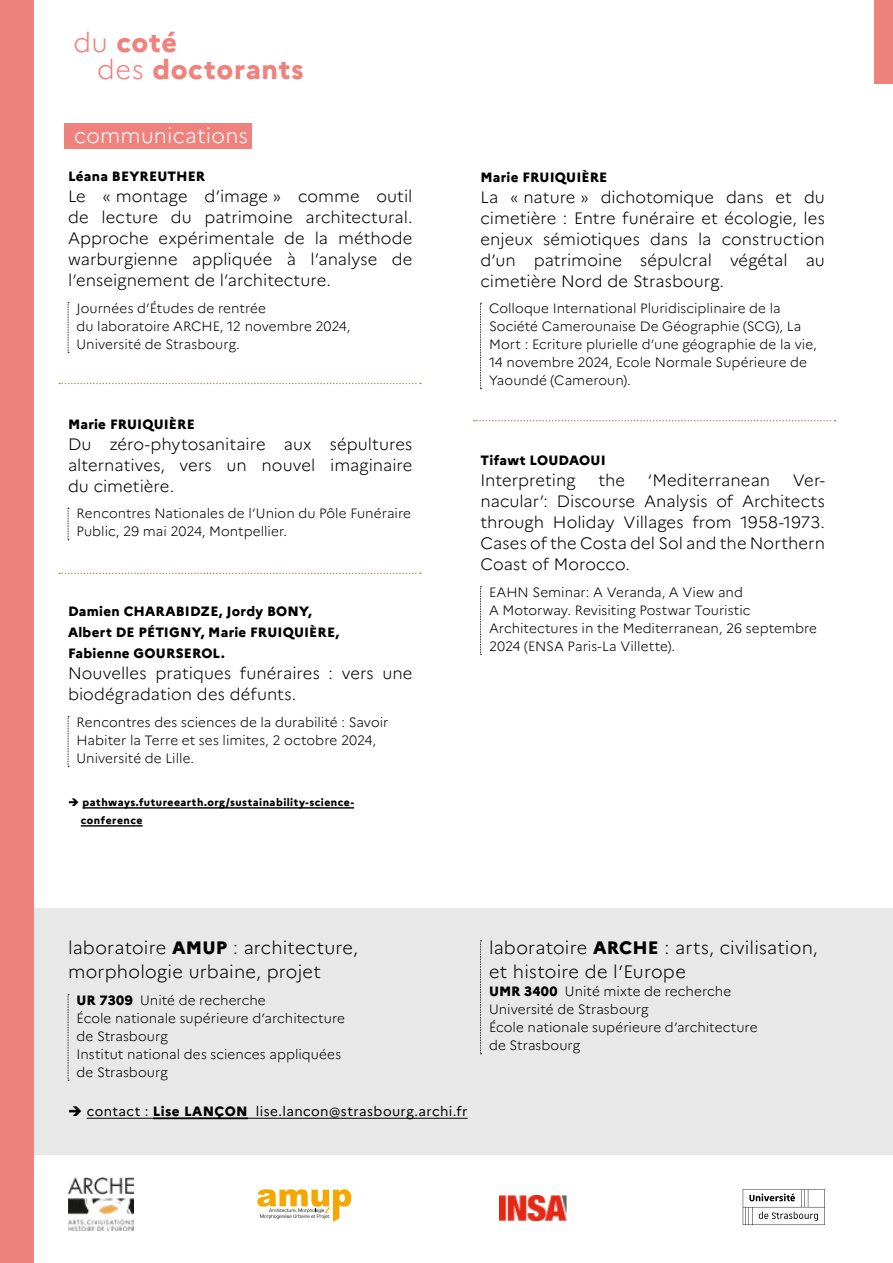
<style>
.page{position:relative;width:893px;height:1263px;background:#fff}
.page>*{position:absolute;margin:0;border:0;box-sizing:border-box;transform-origin:0 0}
.t1{font:800 27px/27px "Marianne";letter-spacing:.025em;color:#f0827e}
.t2{font:300 21px "Marianne";letter-spacing:.01em;color:#fff}
.t3{font:300 18px/24px "Marianne";letter-spacing:.01em;color:#000}
.t4{font:300 16.5px/21px "Marianne";color:#000;text-align:justify}
.t5{font:300 13.5px/18px "Marianne";color:#000}
.t6{font:800 13.5px/21px "Marianne";letter-spacing:.015em;color:#000}
.t7{font:13.5px "Marianne";letter-spacing:.03em;color:#000}
.t8{font:800 10.5px/18px "Marianne";letter-spacing:.045em;color:#000}
.s1{font-weight:300}
.s2{font-weight:800}
</style>
<div class="page">
<div style="left:0;top:0;width:34px;height:1263px;background:#f0827e"></div>
<div style="left:874px;top:0;width:19px;height:84px;background:#f0827e"></div>
<div style="left:64px;top:123px;width:188px;height:26px;background:#f0827e"></div>
<svg style="left:68px;top:302px;width:1px;height:51px"></svg>
<svg style="left:68px;top:508px;width:1px;height:32px"></svg>
<svg style="left:68px;top:716px;width:1px;height:51px"></svg>
<hr style="left:83px;top:807px;width:271px;height:1px;background:#000">
<hr style="left:81px;top:825px;width:62px;height:1px;background:#000">
<svg style="left:474px;top:420px;width:361px;height:1px"></svg>
<svg style="left:59px;top:383px;width:362px;height:1px"></svg>
<svg style="left:59px;top:573px;width:362px;height:1px"></svg>
<svg style="left:257px;top:1189px;width:94px;height:33px"></svg>
<img style="left:499px;top:1195px;width:68px;height:25px">
<img style="left:68px;top:1178px;width:65px;height:53px">
<svg style="left:743px;top:1189px;width:82px;height:36px"></svg>
<div style="left:34px;top:908px;width:859px;height:246px;background:#e8e8e8"></div>
<svg style="left:68px;top:994px;width:1px;height:87px"></svg>
<svg style="left:480px;top:940px;width:1px;height:114px"></svg>
<hr style="left:87px;top:1118px;width:66px;height:1px;background:#000">
<hr style="left:153px;top:1117px;width:95px;height:2px;background:#000">
<hr style="left:248px;top:1118px;width:220px;height:1px;background:#000">
<svg style="left:480px;top:303px;width:1px;height:86px"></svg>
<svg style="left:480px;top:586px;width:1px;height:69px"></svg>
<h1 class="t1" style="left:97px;top:29px;width:208px;text-indent:-24px"><span class="s1">du</span> coté<br><span class="s1">des</span> doctorants</h1>
<h2 class="t2" style="left:74px;top:123px;width:175px">communications</h2>
<p class="t6" style="left:68px;top:166px;width:139px">Léana BEYREUTHER</p>
<p class="t4" style="left:68px;top:186px;width:346px">Le « montage d’image » comme outil de lecture du patrimoine architectural.<br>Approche expérimentale de la méthode warburgienne appliquée à l’analyse de l’enseignement de l’architecture.</p>
<p class="t5" style="left:77px;top:299px;width:275px">Journées d’Études de rentrée<br>du laboratoire ARCHE, 12 novembre 2024,<br>Université de Strasbourg.</p>
<p class="t6" style="left:68px;top:413px;width:128px">Marie FRUIQUIÈRE</p>
<p class="t4" style="left:68px;top:433px;width:346px">Du zéro-phytosanitaire aux sépultures alternatives, vers un nouvel imaginaire du cimetière.</p>
<p class="t5" style="left:77px;top:504px;width:336px">Rencontres Nationales de l’Union du Pôle Funéraire<br>Public, 29 mai 2024, Montpellier.</p>
<p class="t6" style="left:68px;top:601px;width:273px">Damien CHARABIDZE, Jordy BONY,<br>Albert DE PÉTIGNY, Marie FRUIQUIÈRE,<br>Fabienne GOURSEROL.</p>
<p class="t4" style="left:68px;top:663px;width:346px">Nouvelles pratiques funéraires : vers une biodégradation des défunts.</p>
<p class="t5" style="left:77px;top:713px;width:313px">Rencontres des sciences de la durabilité : Savoir<br>Habiter la Terre et ses limites, 2 octobre 2024,<br>Université de Lille.</p>
<p class="t8" style="left:81px;top:794px;width:275px">pathways.futureearth.org/sustainability-science&shy;conference</p>
<p class="t6" style="left:480px;top:166px;width:128px">Marie FRUIQUIÈRE</p>
<p class="t4" style="left:480px;top:186px;width:346px">La « nature » dichotomique dans et du cimetière : Entre funéraire et écologie, les enjeux sémiotiques dans la construction d’un patrimoine sépulcral végétal au cimetière Nord de Strasbourg.</p>
<p class="t5" style="left:489px;top:299px;width:329px">Colloque International Pluridisciplinaire de la Société Camerounaise De Géographie (SCG), La Mort : Ecriture plurielle d’une géographie de la vie, 14 novembre 2024, Ecole Normale Supérieure de Yaoundé (Cameroun).</p>
<p class="t6" style="left:480px;top:450px;width:127px">Tifawt LOUDAOUI</p>
<p class="t4" style="left:480px;top:470px;width:97px">Interpreting</p>
<p class="t4" style="left:598px;top:470px;width:28px">the</p>
<p class="t4" style="left:648px;top:470px;width:124px">‘Mediterranean</p>
<p class="t4" style="left:480px;top:470px;width:346px;text-indent:312px">Ver&shy;nacular’: Discourse Analysis of Architects through Holiday Villages from 1958-1973.<br>Cases of the Costa del Sol and the Northern Coast of Morocco.</p>
<p class="t5" style="left:489px;top:583px;width:330px">EAHN Seminar: A Veranda, A View and<br>A Motorway. Revisiting Postwar Touristic Architectures in the Mediterranean, 26 septembre 2024 (ENSA Paris-La Villette).</p>
<h3 class="t3" style="left:68px;top:936px;width:291px">laboratoire <span class="s2">AMUP</span> : architecture, morphologie urbaine, projet</h3>
<p class="t5" style="left:77px;top:991px;width:270px"><span class="s2">UR 7309</span> Unité de recherche<br>École nationale supérieure d’architecture de Strasbourg<br>Institut national des sciences appliquées de Strasbourg</p>
<p class="t7" style="left:87px;top:1103px;width:382px">contact : <span class="s2">Lise LANÇON</span> lise.lancon@strasbourg.archi.fr</p>
<h3 class="t3" style="left:489px;top:936px;width:330px">laboratoire <span class="s2">ARCHE</span> : arts, civilisation, et histoire de l’Europe</h3>
<p class="t5" style="left:489px;top:982px;width:270px"><span class="s2">UMR 3400</span> Unité mixte de recherche<br>Université de Strasbourg<br>École nationale supérieure d’architecture de Strasbourg</p>
</div>
